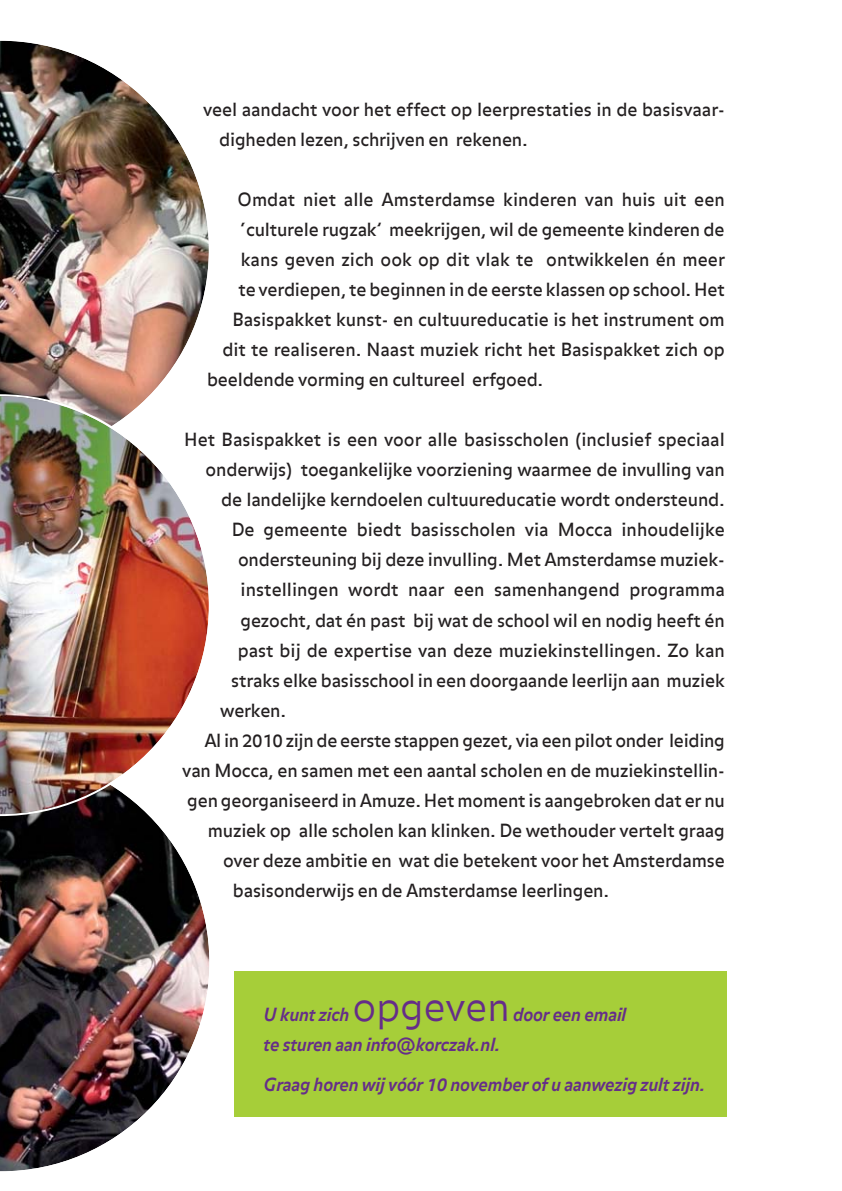
<style>
.page{position:relative;width:842px;height:1191px;background:#fff}
.page>*{position:absolute;margin:0;border:0;box-sizing:border-box;transform-origin:0 0}
.t1{font:300 40px "Balance";letter-spacing:-.015em;color:#652d89}
.t2{font:18px/30px "Balance";letter-spacing:-.01em;color:#231f20}
.t3{font:italic 700 18px "Balance";letter-spacing:-.01em;color:#652d89}
</style>
<div class="page">
<div style="left:235px;top:971px;width:492px;height:145px;background:#a6ce39"></div>
<img style="left:0;top:40px;width:209px;height:354px">
<img style="left:0;top:816px;width:210px;height:356px">
<img style="left:0;top:394px;width:209px;height:422px">
<p class="t2" style="left:219px;top:96px;width:507px;text-indent:-16px">veel aandacht voor het effect op leerprestaties in de basisvaar&shy;digheden lezen, schrijven en rekenen.</p>
<p class="t2" style="left:238px;top:186px;width:489px">Omdat niet alle Amsterdamse kinderen van huis uit een</p>
<p class="t2" style="left:240px;top:216px;width:485px">‘culturele rugzak’ meekrijgen, wil de gemeente kinderen de</p>
<p class="t2" style="left:241px;top:246px;width:486px">kans geven zich ook op dit vlak te ontwikkelen én meer</p>
<p class="t2" style="left:238px;top:276px;width:488px">te verdiepen, te beginnen in de eerste klassen op school. Het</p>
<p class="t2" style="left:232px;top:306px;width:494px">Basispakket kunst- en cultuureducatie is het instrument om</p>
<p class="t2" style="left:222px;top:336px;width:504px">dit te realiseren. Naast muziek richt het Basispakket zich op</p>
<p class="t2" style="left:207px;top:366px;width:338px">beeldende vorming en cultureel erfgoed.</p>
<p class="t2" style="left:184px;top:426px;width:542px">Het Basispakket is een voor alle basisscholen (inclusief speciaal</p>
<p class="t2" style="left:206px;top:456px;width:521px">onderwijs) toegankelijke voorziening waarmee de invulling van</p>
<p class="t2" style="left:221px;top:486px;width:505px">de landelijke kerndoelen cultuureducatie wordt ondersteund.</p>
<p class="t2" style="left:232px;top:516px;width:495px">De gemeente biedt basisscholen via Mocca inhoudelijke</p>
<p class="t2" style="left:238px;top:546px;width:488px">ondersteuning bij deze invulling. Met Amsterdamse muziek -</p>
<p class="t2" style="left:241px;top:576px;width:486px">instellingen wordt naar een samenhangend programma</p>
<p class="t2" style="left:241px;top:606px;width:486px">gezocht, dat én past bij wat de school wil en nodig heeft én</p>
<p class="t2" style="left:238px;top:636px;width:489px">past bij de expertise van deze muziek instellingen. Zo kan</p>
<p class="t2" style="left:231px;top:666px;width:495px">straks elke basisschool in een doorgaande leerlijn aan muziek</p>
<p class="t2" style="left:220px;top:696px;width:67px">werken.</p>
<p class="t2" style="left:204px;top:726px;width:522px">Al in 2010 zijn de eerste stappen gezet, via een pilot onder leiding</p>
<p class="t2" style="left:182px;top:756px;width:544px">van Mocca, en samen met een aantal scholen en de muziekinstellin-</p>
<p class="t2" style="left:187px;top:786px;width:539px">gen georganiseerd in Amuze. Het moment is aangebroken dat er nu</p>
<p class="t2" style="left:208px;top:816px;width:519px">muziek op alle scholen kan klinken. De wethouder vertelt graag</p>
<p class="t2" style="left:223px;top:846px;width:503px">over deze ambitie en wat die betekent voor het Amsterdamse</p>
<p class="t2" style="left:233px;top:876px;width:378px">basisonderwijs en de Amsterdamse leerlingen.</p>
<p class="t3" style="left:264px;top:1005px;width:87px">U kunt zich</p>
<h1 class="t1" style="left:353px;top:991px;width:159px">opgeven</h1>
<p class="t3" style="left:513px;top:1005px;width:115px">door een email</p>
<p class="t3" style="left:264px;top:1035px;width:239px">te sturen aan info@korczak.nl.</p>
<p class="t3" style="left:264px;top:1075px;width:444px">Graag horen wij vóór 10 november of u aanwezig zult zijn.</p>
</div>
